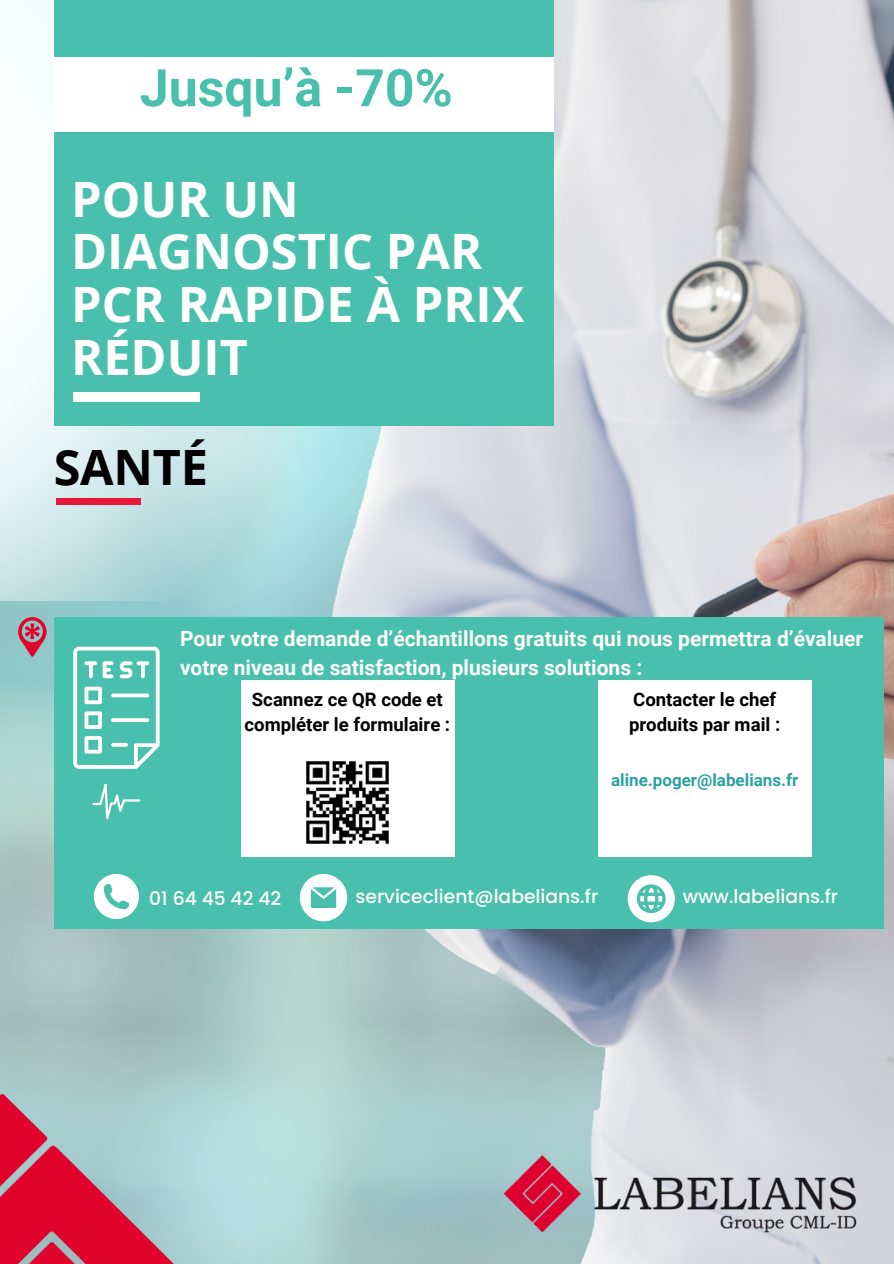
<style>
.page{position:relative;width:894px;height:1264px;background:#fff}
.page>*{position:absolute;margin:0;border:0;box-sizing:border-box;transform-origin:0 0}
.t1{font:700 51.75px "Roboto";color:#49c0ad}
.t2{font:700 48.75px/52.8px "Open Sans";color:#fff}
.t3{font:700 48.75px "Open Sans";letter-spacing:-.005em;color:#000}
.t4{font:700 21px/29.2px "Roboto";color:#fff}
.t5{font:500 18.75px "Poppins";color:#fff}
.t6{font:700 18.6px/25.5px "Roboto";color:#000;text-align:center}
.t7{font:700 16.95px "Roboto";color:#2ea1a1}
</style>
<div class="page">
<img style="left:0;top:0;width:893px;height:1263px">
<img style="left:472px;top:1123px;width:414px;height:139px">
<img style="left:0;top:1094px;width:194px;height:169px">
<div style="left:54px;top:617px;width:828px;height:311px;background:#49c0ad"></div>
<svg style="left:627px;top:875px;width:47px;height:47px"></svg>
<svg style="left:300px;top:874px;width:47px;height:47px"></svg>
<svg style="left:94px;top:874px;width:45px;height:45px"></svg>
<div style="left:241px;top:681px;width:214px;height:176px;background:#fff"></div>
<div style="left:597px;top:681px;width:214px;height:176px;background:#fff"></div>
<svg style="left:73px;top:646px;width:86px;height:123px"></svg>
<svg style="left:111px;top:693px;width:38px;height:4px"></svg>
<svg style="left:111px;top:718px;width:38px;height:4px"></svg>
<hr style="left:111px;top:743px;width:17px;height:3px;background:#fff;border-radius:2px">
<img style="left:306px;top:761px;width:83px;height:83px">
<svg style="left:92px;top:783px;width:48px;height:36px"></svg>
<svg style="left:18px;top:617px;width:28px;height:39px"></svg>
<img style="left:0;top:0;width:347px;height:600px">
<div style="left:54px;top:0;width:499px;height:425px;background:#49c0ad"></div>
<div style="left:73px;top:392px;width:126px;height:9px;background:#fff"></div>
<div style="left:54px;top:57px;width:499px;height:75px;background:#fff"></div>
<div style="left:57px;top:498px;width:84px;height:6px;background:#e71939"></div>
<p class="t1" style="left:140px;top:58px;width:314px">Jusqu’à -70%</p>
<p class="t2" style="left:71px;top:171px;width:454px">POUR UN<br>DIAGNOSTIC PAR<br>PCR RAPIDE À PRIX<br>RÉDUIT</p>
<p class="t3" style="left:54px;top:433px;width:156px">SANTÉ</p>
<p class="t4" style="left:180px;top:624px;width:684px">Pour votre demande d’échantillons gratuits qui nous permettra d’évaluer votre niveau de satisfaction, plusieurs solutions :</p>
<h3 class="t6" style="left:244px;top:686px;width:207px">Scannez ce QR code et compléter le formulaire :</h3>
<p class="t6" style="left:629px;top:686px;width:153px;text-align:left">Contacter le chef produits par mail :</p>
<p class="t7" style="left:611px;top:770px;width:189px">aline.poger@labelians.fr</p>
<h2 class="t5" style="left:149px;top:885px;width:133px">01 64 45 42 42</h2>
<h1 class="t5" style="left:355px;top:883px;width:244px">serviceclient@labelians.fr</h1>
<p class="t5" style="left:682px;top:883px;width:157px">www.labelians.fr</p>
</div>
